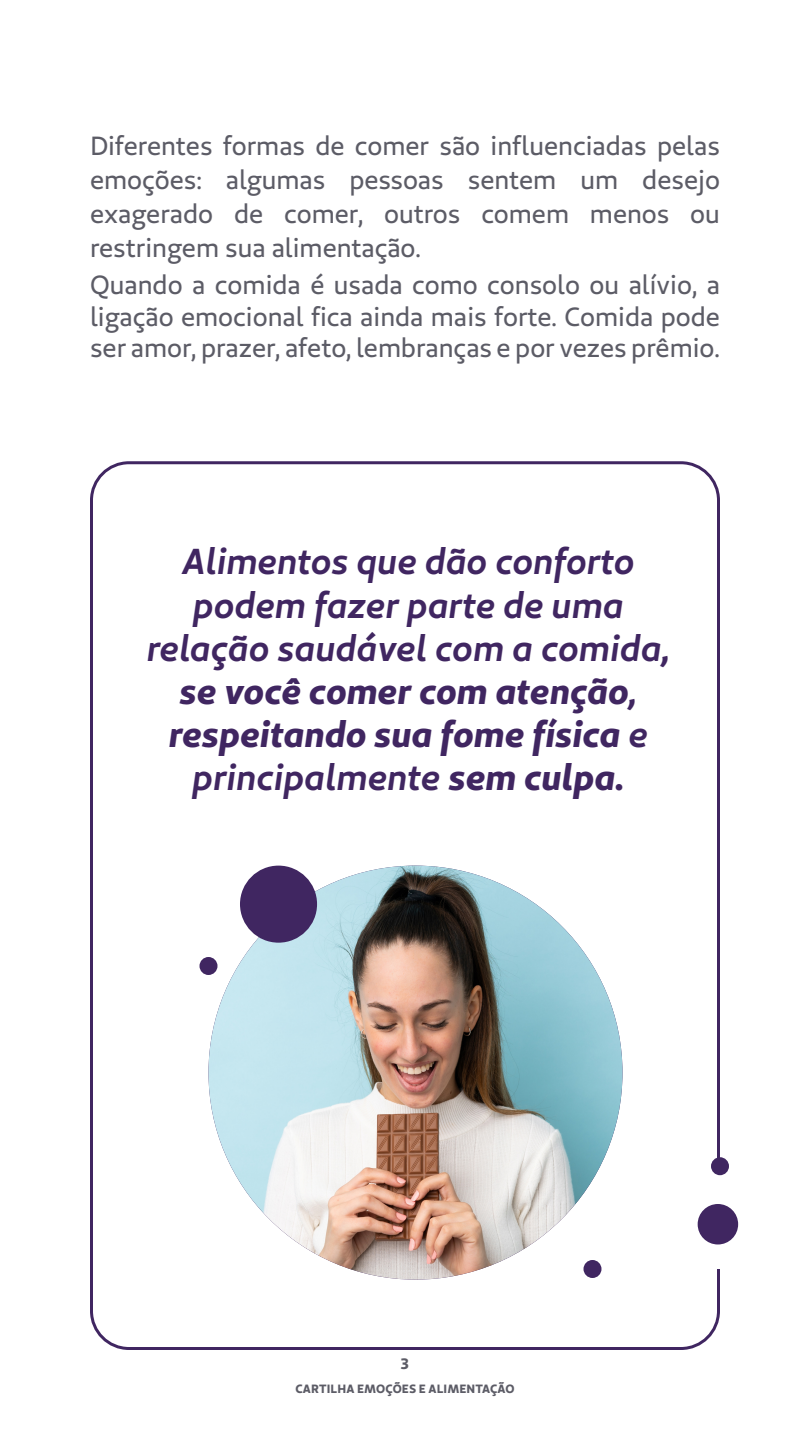
<style>
.page{position:relative;width:810px;height:1440px;background:#fff}
.page>*{position:absolute;margin:0;border:0;box-sizing:border-box;transform-origin:0 0}
.No_Spacing{font:italic 700 36px/43.2px "Unimed Sans 2020 Semi";color:#402661;text-align:center}
.No_Spacing-2{font:26.25px/33.8px "Unimed Sans 2020 Regular";color:#5c5c66;text-align:justify}
.t1{font:15px "Unimed Sans 2020 Bold";color:#5c5c66}
.t2{font:12px "Unimed Sans 2020 Bold";letter-spacing:.01em;color:#5c5c66}
.s1{font-family:"Unimed Sans 2020 Bold";font-weight:400}
</style>
<div class="page">
<div style="left:711px;top:1157px;width:18px;height:18px;background:#402661;border-radius:50%"></div>
<div style="left:200px;top:957px;width:18px;height:18px;background:#402661;border-radius:50%"></div>
<div style="left:584px;top:1260px;width:18px;height:18px;background:#402661;border-radius:50%"></div>
<div style="left:698px;top:1204px;width:40px;height:40px;background:#402661;border-radius:50%"></div>
<img style="left:208px;top:866px;width:414px;height:414px;border-radius:207px">
<div style="left:240px;top:866px;width:77px;height:77px;background:#402661;border-radius:50%"></div>
<p class="No_Spacing-2" style="left:90px;top:129px;width:632px">Diferentes formas de comer são influenciadas pelas emoções: algumas pessoas sentem um desejo exagerado de comer, outros comem menos ou restringem sua alimentação.</p>
<p class="No_Spacing-2" style="left:90px;top:269px;width:632px;line-height:31.5px">Quando a comida é usada como consolo ou alívio, a ligação emocional fica ainda mais forte. Comida pode ser amor, prazer, afeto, lembranças e por vezes prêmio.</p>
<p class="No_Spacing" style="left:147px;top:539px;width:525px">Alimentos que dão conforto podem fazer parte de uma relação saudável com a comida, <span class="s1">se você comer com atenção</span>, <span class="s1">respeitando sua fome física</span> e principalmente <span class="s1">sem culpa.</span></p>
<p class="t1" style="left:401px;top:1354px;width:10px">3</p>
<p class="t2" style="left:295px;top:1381px;width:221px">CARTILHA EMOÇÕES E ALIMENTAÇÃO</p>
</div>
